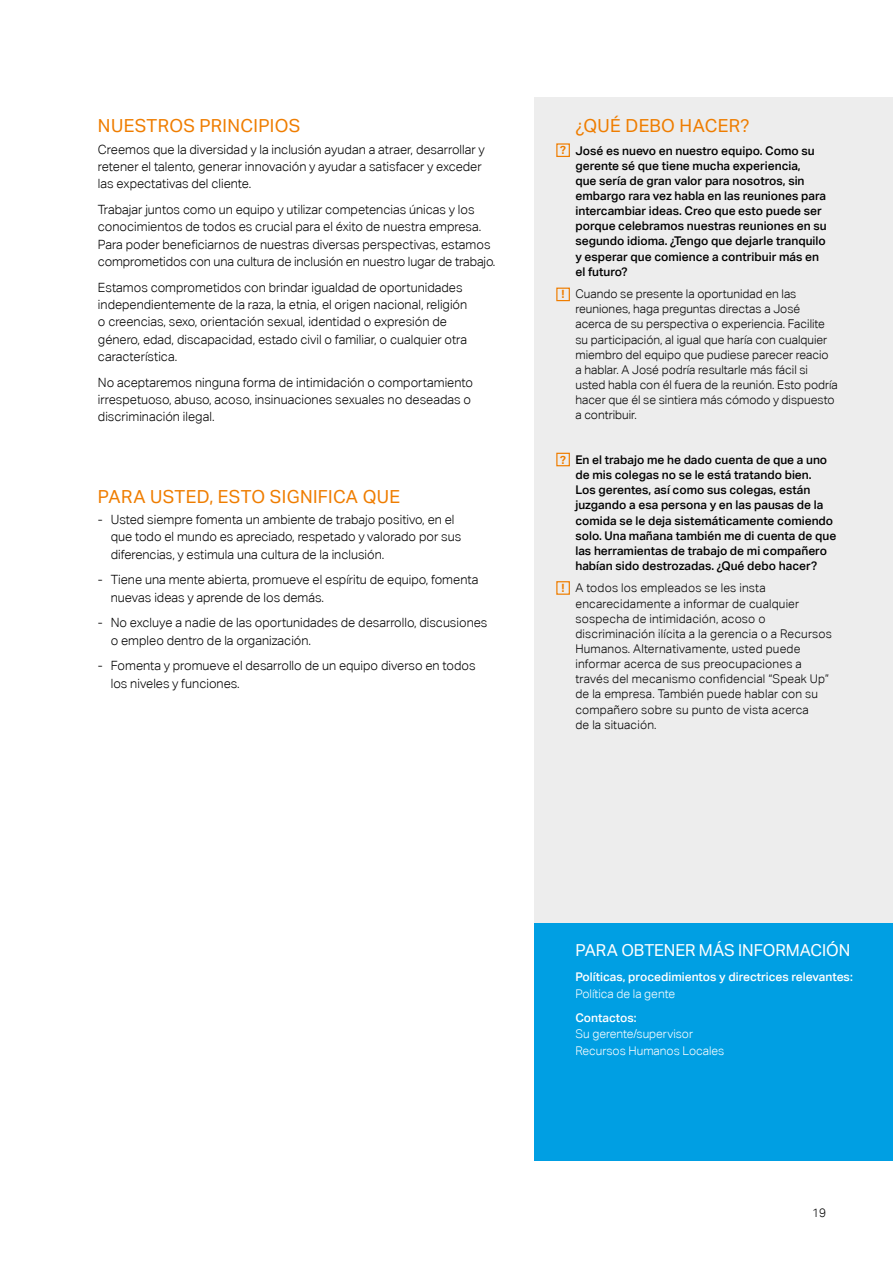
<style>
.page{position:relative;width:893px;height:1263px;background:#fff}
.page>*{position:absolute;margin:0;border:0;box-sizing:border-box;transform-origin:0 0}
.t1{font:18px "Aktiv Grotesk";letter-spacing:.02em;color:#ef7d00}
.t2{font:16.5px "Aktiv Grotesk";color:#fff}
.t3{font:300 12.75px/17.2px "Aktiv Grotesk";color:#000}
.t4{font:300 12px/15.1px "Aktiv Grotesk";color:#000}
.t5{font:500 12px/15.1px "Aktiv Grotesk";color:#000}
.t6{font:300 12px/16.6px "Aktiv Grotesk";color:#fff}
.t7{font:500 12px "Aktiv Grotesk";color:#fff}
.t8{font:700 11.4px "Aktiv Grotesk";color:#ef7d00}
</style>
<div class="page">
<div style="left:534px;top:98px;width:359px;height:1063px;background:#ededed"></div>
<div style="left:556px;top:143px;width:14px;height:14px;border:1px solid #ef7d00"></div>
<div style="left:556px;top:288px;width:14px;height:13px;border:1px solid #ef7d00"></div>
<div style="left:556px;top:453px;width:14px;height:13px;border:1px solid #ef7d00"></div>
<div style="left:556px;top:581px;width:14px;height:14px;border:1px solid #ef7d00"></div>
<div style="left:534px;top:923px;width:359px;height:238px;background:#009fe3"></div>
<h1 class="t1" style="left:98px;top:115px;width:204px">NUESTROS PRINCIPIOS</h1>
<p class="t3" style="left:98px;top:141px;width:388px">Creemos que la diversidad y la inclusión ayudan a atraer, desarrollar y retener el talento, generar innovación y ayudar a satisfacer y exceder las expectativas del cliente.</p>
<p class="t3" style="left:98px;top:201px;width:397px">Trabajar juntos como un equipo y utilizar competencias únicas y los conocimientos de todos es crucial para el éxito de nuestra empresa.<br>Para poder beneficiarnos de nuestras diversas perspectivas, estamos comprometidos con una cultura de inclusión en nuestro lugar de trabajo.</p>
<p class="t3" style="left:98px;top:279px;width:371px">Estamos comprometidos con brindar igualdad de oportunidades independientemente de la raza, la etnia, el origen nacional, religión o creencias, sexo, orientación sexual, identidad o expresión de género, edad, discapacidad, estado civil o familiar, o cualquier otra característica.</p>
<p class="t3" style="left:98px;top:373px;width:377px">No aceptaremos ninguna forma de intimidación o comportamiento irrespetuoso, abuso, acoso, insinuaciones sexuales no deseadas o discriminación ilegal.</p>
<h1 class="t1" style="left:98px;top:486px;width:304px">PARA USTED, ESTO SIGNIFICA QUE</h1>
<p class="t3" style="left:111px;top:511px;width:352px;text-indent:-13px">- Usted siempre fomenta un ambiente de trabajo positivo, en el que todo el mundo es apreciado, respetado y valorado por sus diferencias, y estimula una cultura de la inclusión.</p>
<p class="t3" style="left:111px;top:571px;width:369px;text-indent:-13px">- Tiene una mente abierta, promueve el espíritu de equipo, fomenta nuevas ideas y aprende de los demás.</p>
<p class="t3" style="left:111px;top:614px;width:378px;text-indent:-13px">- No excluye a nadie de las oportunidades de desarrollo, discusiones o empleo dentro de la organización.</p>
<p class="t3" style="left:111px;top:657px;width:366px;text-indent:-13px">- Fomenta y promueve el desarrollo de un equipo diverso en todos los niveles y funciones.</p>
<p class="t8" style="left:560px;top:143px;width:7px">?</p>
<p class="t8" style="left:561px;top:287px;width:5px">!</p>
<p class="t8" style="left:560px;top:452px;width:7px">?</p>
<p class="t8" style="left:561px;top:581px;width:5px">!</p>
<h1 class="t1" style="left:575px;top:115px;width:176px">¿QUÉ DEBO HACER?</h1>
<p class="t5" style="left:575px;top:143px;width:253px">José es nuevo en nuestro equipo. Como su gerente sé que tiene mucha experiencia,<br>que sería de gran valor para nosotros, sin embargo rara vez habla en las reuniones para intercambiar ideas. Creo que esto puede ser porque celebramos nuestras reuniones en su segundo idioma. ¿Tengo que dejarle tranquilo y esperar que comience a contribuir más en el futuro?</p>
<p class="t4" style="left:575px;top:286px;width:264px">Cuando se presente la oportunidad en las reuniones, haga preguntas directas a José acerca de su perspectiva o experiencia. Facilite su participación, al igual que haría con cualquier miembro del equipo que pudiese parecer reacio a hablar. A José podría resultarle más fácil si usted habla con él fuera de la reunión. Esto podría hacer que él se sintiera más cómodo y dispuesto a contribuir.</p>
<p class="t5" style="left:575px;top:452px;width:262px">En el trabajo me he dado cuenta de que a uno de mis colegas no se le está tratando bien.<br>Los gerentes, así como sus colegas, están juzgando a esa persona y en las pausas de la comida se le deja sistemáticamente comiendo solo. Una mañana también me di cuenta de que las herramientas de trabajo de mi compañero habían sido destrozadas. ¿Qué debo hacer?</p>
<p class="t4" style="left:575px;top:581px;width:258px">A todos los empleados se les insta encarecidamente a informar de cualquier sospecha de intimidación, acoso o discriminación ilícita a la gerencia o a Recursos Humanos. Alternativamente, usted puede informar acerca de sus preocupaciones a través del mecanismo confidencial “Speak Up” de la empresa. También puede hablar con su compañero sobre su punto de vista acerca<br>de la situación.</p>
<p class="t2" style="left:575px;top:940px;width:277px">PARA OBTENER MÁS INFORMACIÓN</p>
<p class="t7" style="left:575px;top:970px;width:279px">Políticas, procedimientos y directrices relevantes:</p>
<p class="t6" style="left:575px;top:985px;width:101px">Política de la gente</p>
<p class="t7" style="left:575px;top:1010px;width:63px">Contactos:</p>
<p class="t6" style="left:575px;top:1026px;width:151px">Su gerente/supervisor<br>Recursos Humanos Locales</p>
<p class="t4" style="left:812px;top:1205px;width:16px">19</p>
</div>
